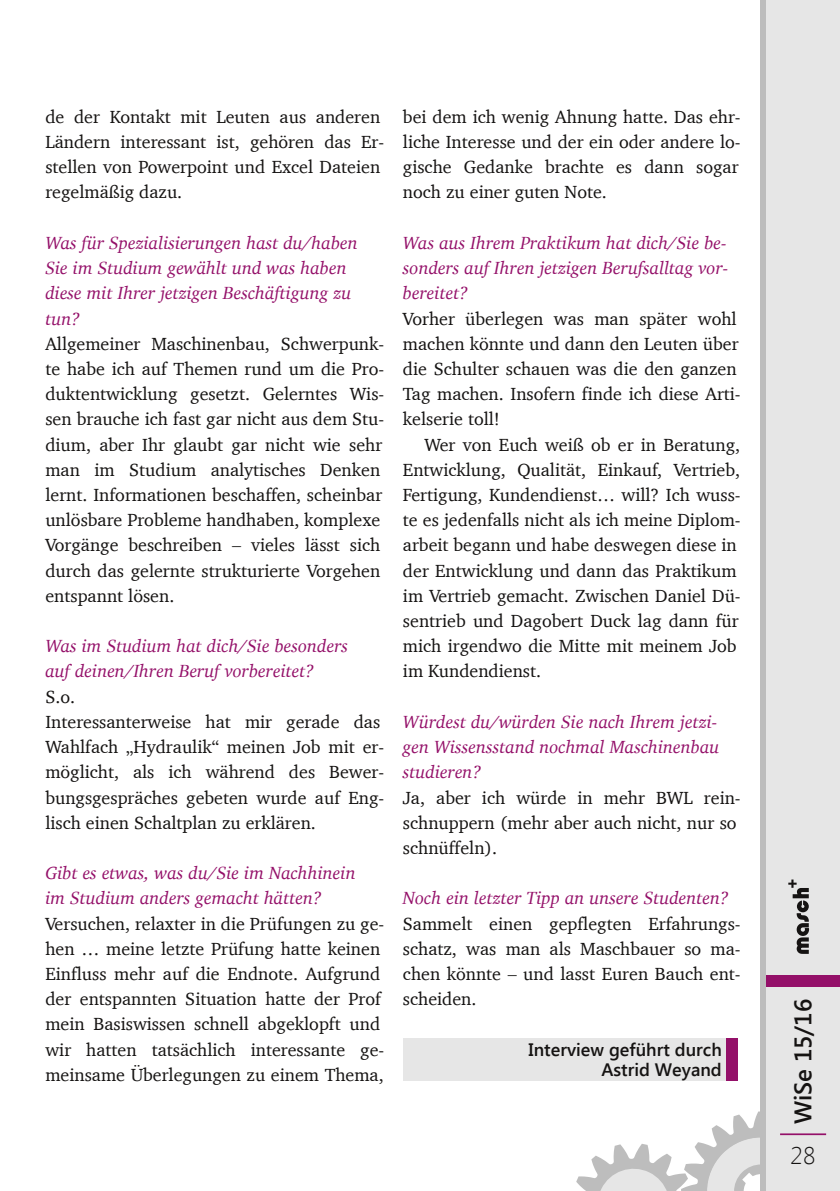
<style>
.page{position:relative;width:840px;height:1191px;background:#fff}
.page>*{position:absolute;margin:0;border:0;box-sizing:border-box;transform-origin:0 0}
.t1{font:600 24px "Segoe UI";color:#151312}
.t2{font:300 24px "Segoe UI";color:#151312}
.t3{font:18px/25.2px "Charter";color:#151312}
.t4{font:italic 18px/25.2px "Charter";color:#941069}
.t5{font:600 18px/20px "Segoe UI";color:#151312;text-align:right}
</style>
<div class="page">
<svg style="left:576px;top:1111px;width:184px;height:80px"></svg>
<div style="left:760px;top:0;width:17px;height:1191px;background:#bdbdbd"></div>
<div style="left:765px;top:0;width:74px;height:1191px;background:#e6e6e6"></div>
<svg style="left:788px;top:879px;width:20px;height:75px"></svg>
<div style="left:765px;top:975px;width:74px;height:11px;background:#941069"></div>
<hr style="left:779px;top:1133px;width:46px;height:2px;background:#941069">
<div style="left:403px;top:1038px;width:334px;height:43px;background:#e6e6e6"></div>
<div style="left:726px;top:1038px;width:11px;height:43px;background:#941069"></div>
<p class="t3" style="left:45px;top:105px;width:340px">de der Kontakt mit Leuten aus anderen Ländern interessant ist, gehören das Er&shy;stellen von Powerpoint und Excel Dateien regelmäßig dazu.</p>
<p class="t4" style="left:45px;top:231px;width:314px">Was für Spezialisierungen hast du/haben<br>Sie im Studium gewählt und was haben diese mit Ihrer jetzigen Beschäftigung zu tun?</p>
<p class="t3" style="left:45px;top:332px;width:340px">Allgemeiner Maschinenbau, Schwerpunk&shy;te habe ich auf Themen rund um die Pro&shy;duktentwicklung gesetzt. Gelerntes Wis&shy;sen brauche ich fast gar nicht aus dem Stu&shy;dium, aber Ihr glaubt gar nicht wie sehr man im Studium analytisches Denken lernt. Informationen beschaffen, scheinbar unlösbare Probleme handhaben, komplexe Vorgänge beschreiben – vieles lässt sich durch das gelernte strukturierte Vorgehen entspannt lösen.</p>
<p class="t4" style="left:45px;top:635px;width:304px">Was im Studium hat dich/Sie besonders auf deinen/Ihren Beruf vorbereitet?</p>
<p class="t3" style="left:45px;top:685px;width:340px">S.o.<br>Interessanterweise hat mir gerade das<br>Wahlfach „Hydraulik“ meinen Job mit er&shy;möglicht, als ich während des Bewer&shy;bungsgespräches gebeten wurde auf Eng&shy;lisch einen Schaltplan zu erklären.</p>
<p class="t4" style="left:45px;top:861px;width:312px">Gibt es etwas, was du/Sie im Nachhinein im Studium anders gemacht hätten?</p>
<p class="t3" style="left:45px;top:912px;width:340px">Versuchen, relaxter in die Prüfungen zu ge&shy;hen … meine letzte Prüfung hatte keinen Einfluss mehr auf die Endnote. Aufgrund der entspannten Situation hatte der Prof mein Basiswissen schnell abgeklopft und wir hatten tatsächlich interessante ge&shy;meinsame Überlegungen zu einem Thema,</p>
<p class="t3" style="left:403px;top:105px;width:339px;text-align:justify">bei dem ich wenig Ahnung hatte. Das ehr&shy;liche Interesse und der ein oder andere lo&shy;gische Gedanke brachte es dann sogar noch zu einer guten Note.</p>
<p class="t4" style="left:403px;top:231px;width:327px;text-align:justify">Was aus Ihrem Praktikum hat dich/Sie be&shy;sonders auf Ihren jetzigen Berufsalltag vor&shy;bereitet?</p>
<p class="t3" style="left:403px;top:307px;width:339px">Vorher überlegen was man später wohl machen könnte und dann den Leuten über die Schulter schauen was die den ganzen Tag machen. Insofern finde ich diese Arti&shy;kelserie toll!</p>
<p class="t3" style="left:403px;top:433px;width:339px;text-indent:22px">Wer von Euch weiß ob er in Beratung, Entwicklung, Qualität, Einkauf, Vertrieb, Fertigung, Kundendienst… will? Ich wuss&shy;te es jedenfalls nicht als ich meine Diplom&shy;arbeit begann und habe deswegen diese in der Entwicklung und dann das Praktikum im Vertrieb gemacht. Zwischen Daniel Dü&shy;sentrieb und Dagobert Duck lag dann für mich irgendwo die Mitte mit meinem Job im Kundendienst.</p>
<p class="t4" style="left:403px;top:710px;width:318px;text-align:justify">Würdest du/würden Sie nach Ihrem jetzi&shy;gen Wissensstand nochmal Maschinenbau studieren?</p>
<p class="t3" style="left:403px;top:786px;width:339px">Ja, aber ich würde in mehr BWL rein&shy;schnuppern (mehr aber auch nicht, nur so schnüffeln).</p>
<p class="t4" style="left:403px;top:887px;width:327px">Noch ein letzter Tipp an unsere Studenten?</p>
<p class="t3" style="left:403px;top:912px;width:339px;text-align:justify">Sammelt einen gepflegten Erfahrungs&shy;schatz, was man als Maschbauer so ma&shy;chen könnte – und lasst Euren Bauch ent&shy;scheiden.</p>
<p class="t5" style="left:528px;top:1041px;width:195px">Interview geführt durch<br>Astrid Weyand</p>
<h1 class="t1" style="left:792px;top:1124px;width:127px;rotate:-90deg">WiSe 15/16</h1>
<h1 class="t2" style="left:790px;top:1141px;width:26px">28</h1>
</div>
